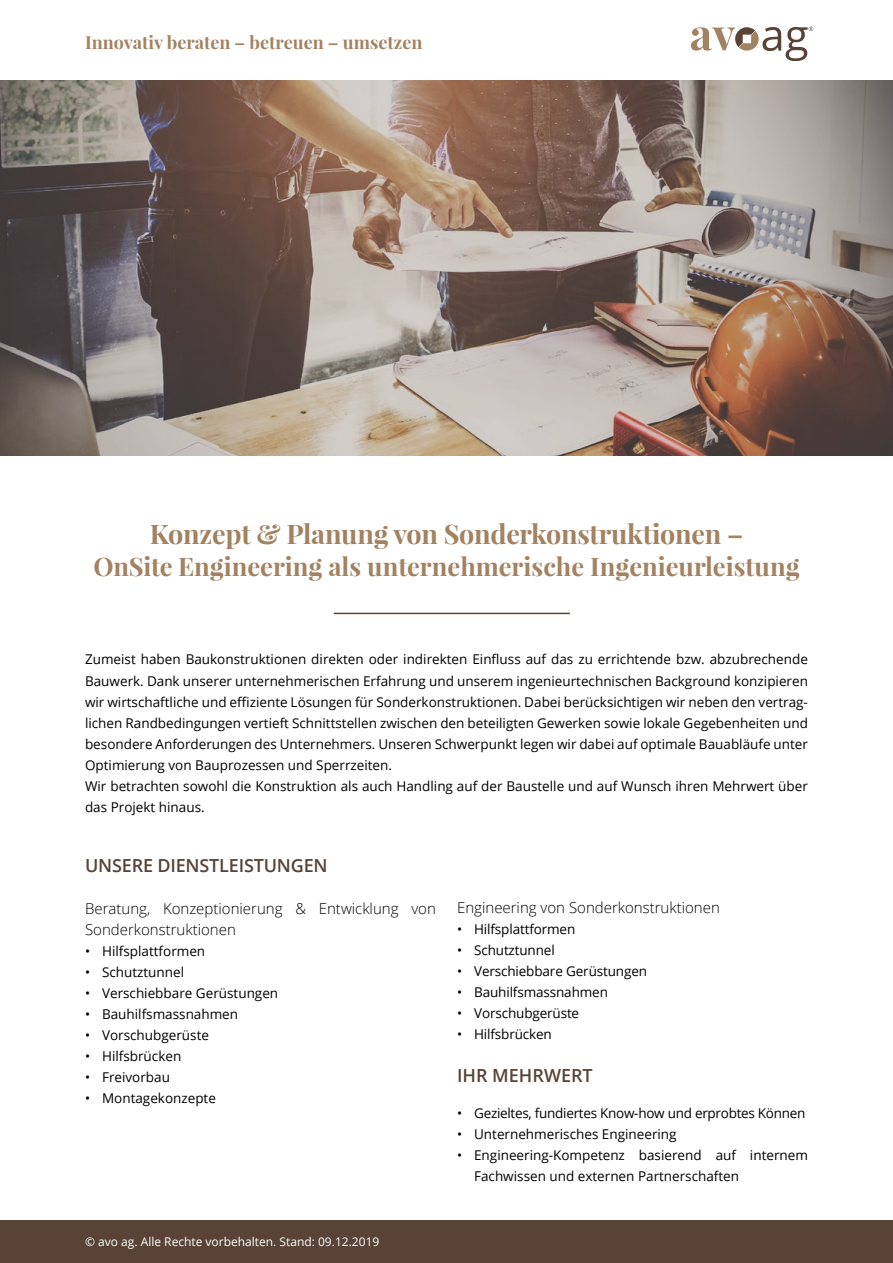
<style>
.page{position:relative;width:893px;height:1263px;background:#fff}
.page>*{position:absolute;margin:0;border:0;box-sizing:border-box;transform-origin:0 0}
.t1{font:700 27px "Playfair Display";letter-spacing:-.01em;color:#a38261}
.t2{font:700 25.5px "Playfair Display";color:#a38261}
.t3{font:700 18px "Playfair Display";color:#a38261}
.t4{font:600 18px "Open Sans";letter-spacing:-.01em;color:#584336}
.t5{font:300 15px/21px "Open Sans";color:#000}
.t6{font:13.5px/21px "Open Sans";color:#000}
.t7{font:13.5px "Open Sans";letter-spacing:-.02em;color:#000}
.t8{font:12px "Open Sans";color:#fff}
</style>
<div class="page">
<img style="left:0;top:81px;width:893px;height:375px">
<div style="left:0;top:1220px;width:893px;height:43px;background:#584336"></div>
<svg style="left:691px;top:27px;width:122px;height:34px"></svg>
<hr style="left:334px;top:613px;width:236px;height:1px;background:#584336">
<h3 class="t3" style="left:85px;top:31px;width:339px">Innovativ beraten – betreuen – umsetzen</h3>
<h1 class="t1" style="left:150px;top:517px;width:595px">Konzept &amp; Planung von Sonderkonstruktionen –</h1>
<h2 class="t2" style="left:93px;top:550px;width:708px">OnSite Engineering als unternehmerische Ingenieurleistung</h2>
<p class="t6" style="left:85px;top:649px;width:724px">Zumeist haben Baukonstruktionen direkten oder indirekten Einfluss auf das zu errichtende bzw. abzubrechende Bauwerk. Dank unserer unternehmerischen Erfahrung und unserem ingenieurtechnischen Background konzipieren wir wirtschaftliche und effiziente Lösungen für Sonderkonstruktionen. Dabei berücksichtigen wir neben den vertrag&shy;lichen Randbedingungen vertieft Schnittstellen zwischen den beteiligten Gewerken sowie lokale Gegebenheiten und besondere Anforderungen des Unternehmers. Unseren Schwerpunkt legen wir dabei auf optimale Bauabläufe unter Optimierung von Bauprozessen und Sperrzeiten.<br>Wir betrachten sowohl die Konstruktion als auch Handling auf der Baustelle und auf Wunsch ihren Mehrwert über das Projekt hinaus.</p>
<h3 class="t4" style="left:85px;top:853px;width:244px">UNSERE DIENSTLEISTUNGEN</h3>
<p class="t5" style="left:85px;top:897px;width:352px">Beratung, Konzeptionierung &amp; Entwicklung von<br>Sonderkonstruktionen</p>
<p class="t6" style="left:85px;top:940px;width:122px">• Hilfsplattformen</p>
<p class="t6" style="left:85px;top:961px;width:101px">• Schutztunnel</p>
<p class="t6" style="left:85px;top:982px;width:195px">• Verschiebbare Gerüstungen</p>
<p class="t6" style="left:85px;top:1003px;width:155px">• Bauhilfsmassnahmen</p>
<p class="t6" style="left:85px;top:1024px;width:125px">• Vorschubgerüste</p>
<p class="t6" style="left:85px;top:1045px;width:98px">• Hilfsbrücken</p>
<p class="t6" style="left:85px;top:1066px;width:86px">• Freivorbau</p>
<p class="t6" style="left:85px;top:1087px;width:132px">• Montagekonzepte</p>
<p class="t8" style="left:85px;top:1233px;width:296px">© avo ag. Alle Rechte vorbehalten. Stand: 09.12.2019</p>
<p class="t5" style="left:457px;top:897px;width:264px">Engineering von Sonderkonstruktionen</p>
<p class="t6" style="left:457px;top:918px;width:120px">• Hilfsplattformen</p>
<p class="t6" style="left:457px;top:939px;width:99px">• Schutztunnel</p>
<p class="t6" style="left:457px;top:960px;width:191px">• Verschiebbare Gerüstungen</p>
<p class="t6" style="left:457px;top:981px;width:152px">• Bauhilfsmassnahmen</p>
<p class="t6" style="left:457px;top:1002px;width:124px">• Vorschubgerüste</p>
<p class="t6" style="left:457px;top:1023px;width:96px">• Hilfsbrücken</p>
<h3 class="t4" style="left:457px;top:1063px;width:137px">IHR MEHRWERT</h3>
<p class="t7" style="left:457px;top:1104px;width:350px">• Gezieltes, fundiertes Know-how und erprobtes Können</p>
<p class="t6" style="left:457px;top:1124px;width:221px">• Unternehmerisches Engineering</p>
<p class="t6" style="left:474px;top:1145px;width:335px;text-indent:-17px">• Engineering-Kompetenz basierend auf internem<br>Fachwissen und externen Partnerschaften</p>
</div>
